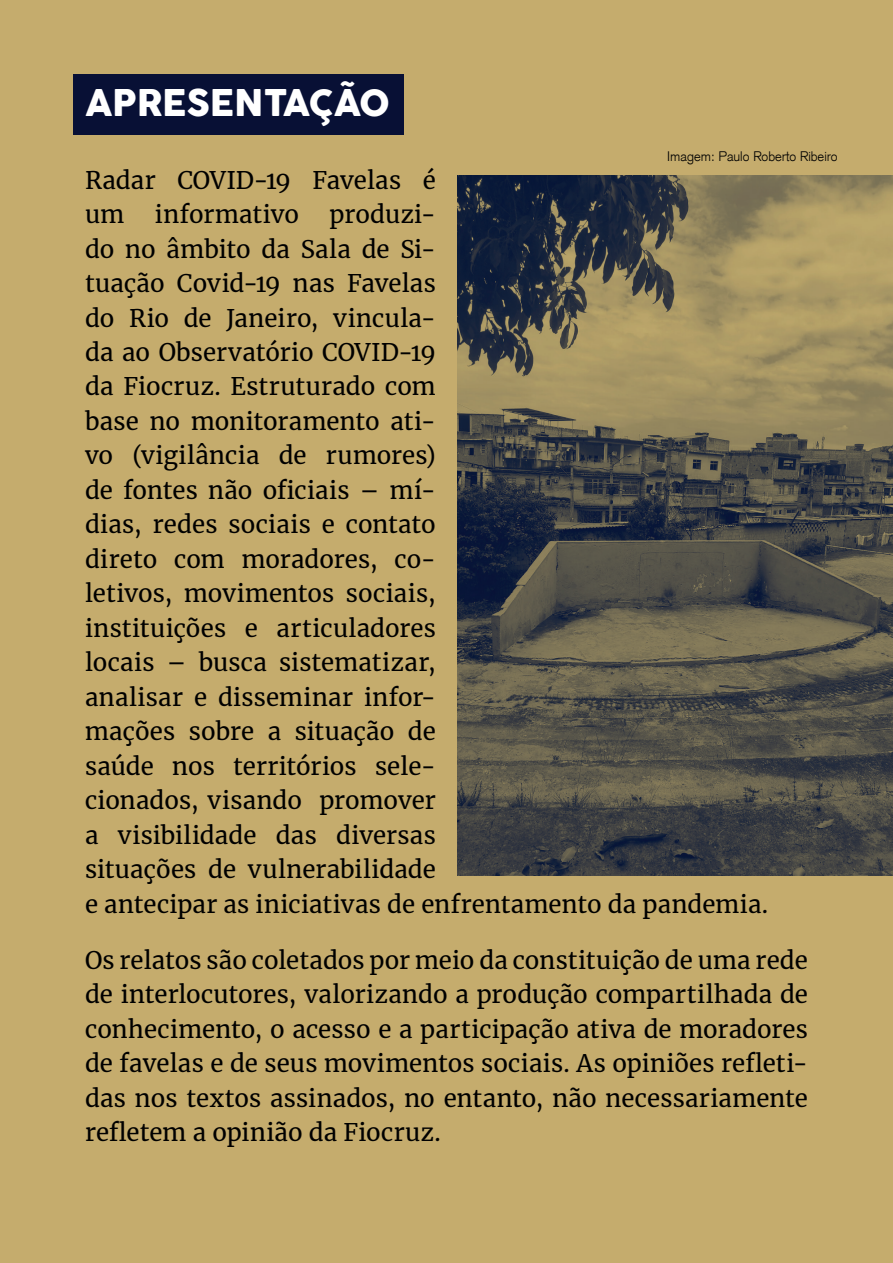
<style>
.page{position:relative;width:893px;height:1263px;background:#c5ac6d}
.page>*{position:absolute;margin:0;border:0;box-sizing:border-box;transform-origin:0 0}
.t1{font:36px "COCOGOOSE";color:#fff}
.t2{font:24px/34.5px "Merriweather";letter-spacing:.005em;color:#000}
.t3{font:300 13.5px "Akzidenz Grotesk";color:#000}
</style>
<div class="page">
<div style="left:73px;top:74px;width:331px;height:61px;background:#081035"></div>
<img style="left:457px;top:176px;width:436px;height:699px">
<h1 class="t1" style="left:85px;top:76px;width:306px">APRESENTAÇÃO</h1>
<p class="t3" style="left:667px;top:148px;width:172px">Imagem: Paulo Roberto Ribeiro</p>
<p class="t2" style="left:85px;top:162px;width:352px">Radar COVID-19 Favelas é um</p>
<p class="t2" style="left:155px;top:196px;width:146px">informativo</p>
<p class="t2" style="left:85px;top:196px;width:685px;text-indent:245px">produzi-<br>do no âmbito da Sala de Si-<br>tuação Covid-19 nas Favelas<br>do Rio de Janeiro, vincula-<br>da ao Observatório COVID-19<br>da Fiocruz. Estruturado com<br>base no monitoramento ati-<br>vo (vigilância de rumores)<br>de fontes não oficiais – mí-<br>dias, redes sociais e contato<br>direto com moradores, co-<br>letivos, movimentos sociais,<br>instituições e articuladores<br>locais – busca sistematizar,<br>analisar e disseminar infor-<br>mações sobre a situação de<br>saúde nos territórios sele-<br>cionados, visando promover<br>a visibilidade das diversas<br>situações de vulnerabilidade<br>e antecipar as iniciativas de enfrentamento da pandemia.</p>
<p class="t2" style="left:85px;top:942px;width:724px;text-align:justify">Os relatos são coletados por meio da constituição de uma rede de interlocutores, valorizando a produção compartilhada de conhecimento, o acesso e a participação ativa de moradores de favelas e de seus movimentos sociais. As opiniões refleti&shy;das nos textos assinados, no entanto, não necessariamente refletem a opinião da Fiocruz.</p>
</div>
